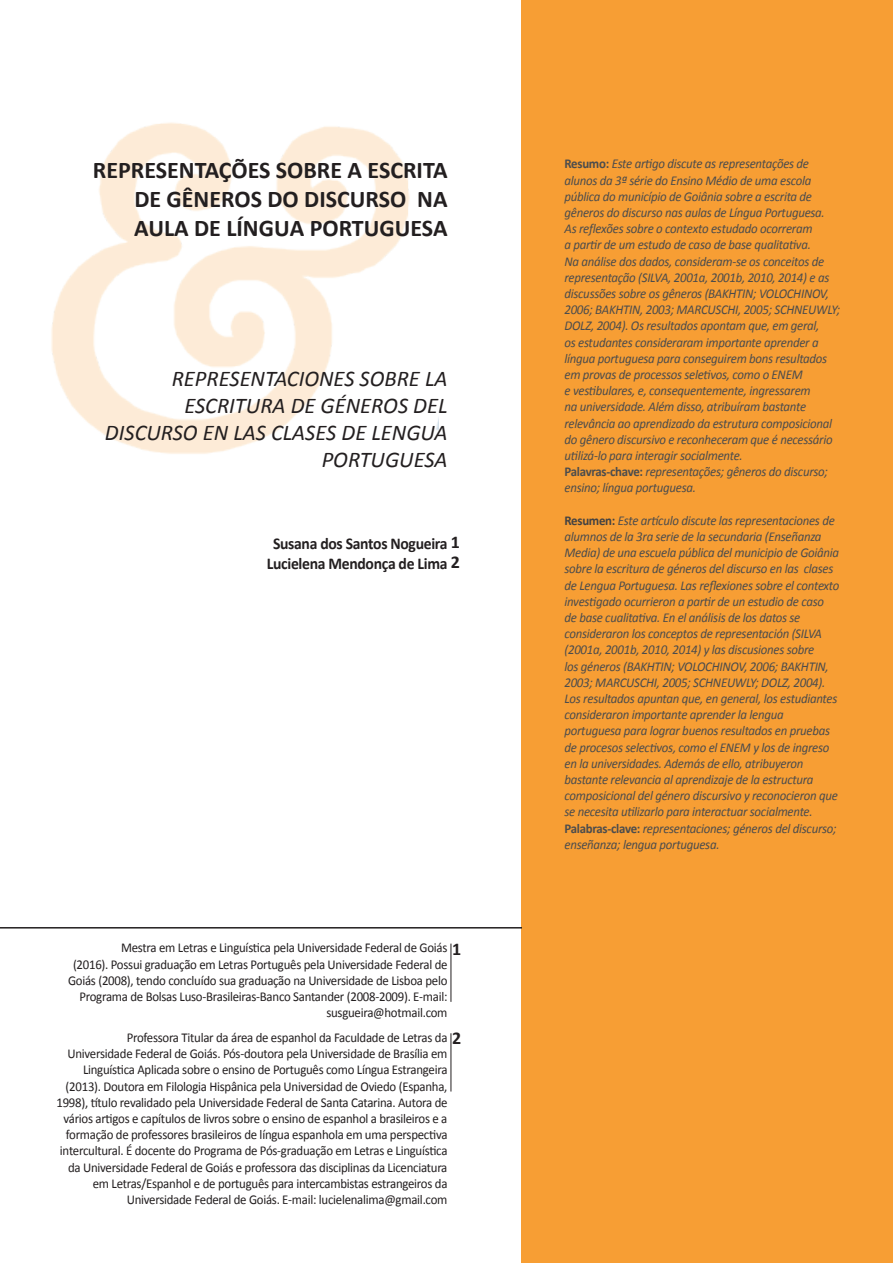
<style>
.page{position:relative;width:893px;height:1263px;background:#fff}
.page>*{position:absolute;margin:0;border:0;box-sizing:border-box;transform-origin:0 0}
.t1{font:700 24px/28.8px "Calibri";color:#231f20;text-align:justify}
.t2{font:italic 22.5px/27px "Calibri";color:#231f20;text-align:right}
.t3{font:700 18px "Calibri";color:#231f20}
.t4{font:700 16.5px/19.8px "Calibri";letter-spacing:-.02em;color:#231f20;text-align:center;scale:.95 1}
.t5{font:italic 13.5px/16.2px "Calibri";letter-spacing:-.02em;color:#4b4c4d;scale:.95 1}
.t6{font:13.5px/16.2px "Calibri";letter-spacing:-.02em;color:#231f20;text-align:right;scale:.95 1}
.s1{font-size:18px}
.s2{font-weight:700;font-style:normal}
.s3{font-weight:700;font-style:normal;color:#434242}
</style>
<div class="page">
<div style="left:521px;top:0;width:372px;height:1263px;background:#f79e34"></div>
<img style="left:51px;top:122px;width:387px;height:332px">
<hr style="left:0;top:927px;width:522px;height:1px;background:#231f20">
<hr style="left:451px;top:943px;width:1px;height:59px;background:#231f20">
<hr style="left:451px;top:1033px;width:1px;height:58px;background:#231f20">
<h1 class="t1" style="left:134px;top:156px;width:315px;text-indent:-41px">REPRESENTAÇÕES SOBRE A ESCRITA DE GÊNEROS DO DISCURSO NA AULA DE LÍNGUA PORTUGUESA</h1>
<h2 class="t2" style="left:105px;top:364px;width:344px">REPRESENTACIONES SOBRE LA<br>ESCRITURA DE GÉNEROS DEL<br>DISCURSO EN LAS CLASES DE LENGUA<br>PORTUGUESA</h2>
<p class="t4" style="left:267px;top:534px;width:205px">Susana dos Santos Nogueira <span class="s1">1<br></span>Lucielena Mendonça de Lima <span class="s1">2</span></p>
<p class="t6" style="left:68px;top:940px;width:401px">Mestra em Letras e Linguística pela Universidade Federal de Goiás<br>(2016). Possui graduação em Letras Português pela Universidade Federal de Goiás (2008), tendo concluído sua graduação na Universidade de Lisboa pelo Programa de Bolsas Luso-Brasileiras-Banco Santander (2008-2009). E-mail: susgueira@hotmail.com</p>
<p class="t6" style="left:56px;top:1029px;width:413px">Professora Titular da área de espanhol da Faculdade de Letras da<br>Universidade Federal de Goiás. Pós-doutora pela Universidade de Brasília em Linguística Aplicada sobre o ensino de Português como Língua Estrangeira (2013). Doutora em Filologia Hispânica pela Universidad de Oviedo (Espanha, 1998), título revalidado pela Universidade Federal de Santa Catarina. Autora de vários artigos e capítulos de livros sobre o ensino de espanhol a brasileiros e a formação de professores brasileiros de língua espanhola em uma perspectiva intercultural. É docente do Programa de Pós-graduação em Letras e Linguística da Universidade Federal de Goiás e professora das disciplinas da Licenciatura em Letras/Espanhol e de português para intercambistas estrangeiros da Universidade Federal de Goiás. E-mail: lucielenalima@gmail.com</p>
<h3 class="t3" style="left:452px;top:937px;width:11px">1</h3>
<h3 class="t3" style="left:452px;top:1027px;width:11px">2</h3>
<p class="t5" style="left:564px;top:155px;width:292px"><span class="s2">Resumo:</span> Este artigo discute as representações de alunos da 3ª série do Ensino Médio de uma escola pública do município de Goiânia sobre a escrita de gêneros do discurso nas aulas de Língua Portuguesa.<br>As reflexões sobre o contexto estudado ocorreram<br>a partir de um estudo de caso de base qualitativa.<br>Na análise dos dados, consideram-se os conceitos de representação (SILVA, 2001a, 2001b, 2010, 2014) e as discussões sobre os gêneros (BAKHTIN; VOLOCHINOV, 2006; BAKHTIN, 2003; MARCUSCHI, 2005; SCHNEUWLY; DOLZ, 2004). Os resultados apontam que, em geral,<br>os estudantes consideraram importante aprender a língua portuguesa para conseguirem bons resultados em provas de processos seletivos, como o ENEM<br>e vestibulares, e, consequentemente, ingressarem<br>na universidade. Além disso, atribuíram bastante relevância ao aprendizado da estrutura composicional do gênero discursivo e reconheceram que é necessário utilizá-lo para interagir socialmente.<br><span class="s2">Palavras-chave:</span> representações; gêneros do discurso; ensino; língua portuguesa.</p>
<p class="t5" style="left:564px;top:512px;width:291px"><span class="s3">Resumen:</span> Este artículo discute las representaciones de alumnos de la 3ra serie de la secundaria (Enseñanza Media) de una escuela pública del municipio de Goiânia sobre la escritura de géneros del discurso en las clases de Lengua Portuguesa. Las reflexiones sobre el contexto investigado ocurrieron a partir de un estudio de caso de base cualitativa. En el análisis de los datos se consideraron los conceptos de representación (SILVA (2001a, 2001b, 2010, 2014) y las discusiones sobre<br>los géneros (BAKHTIN; VOLOCHINOV, 2006; BAKHTIN, 2003; MARCUSCHI, 2005; SCHNEUWLY; DOLZ, 2004).<br>Los resultados apuntan que, en general, los estudiantes consideraron importante aprender la lengua portuguesa para lograr buenos resultados en pruebas de procesos selectivos, como el ENEM y los de ingreso en la universidades. Además de ello, atribuyeron bastante relevancia al aprendizaje de la estructura composicional del género discursivo y reconocieron que se necesita utilizarlo para interactuar socialmente.<br><span class="s2">Palabras-clave:</span> representaciones; géneros del discurso; enseñanza; lengua portuguesa.</p>
</div>
